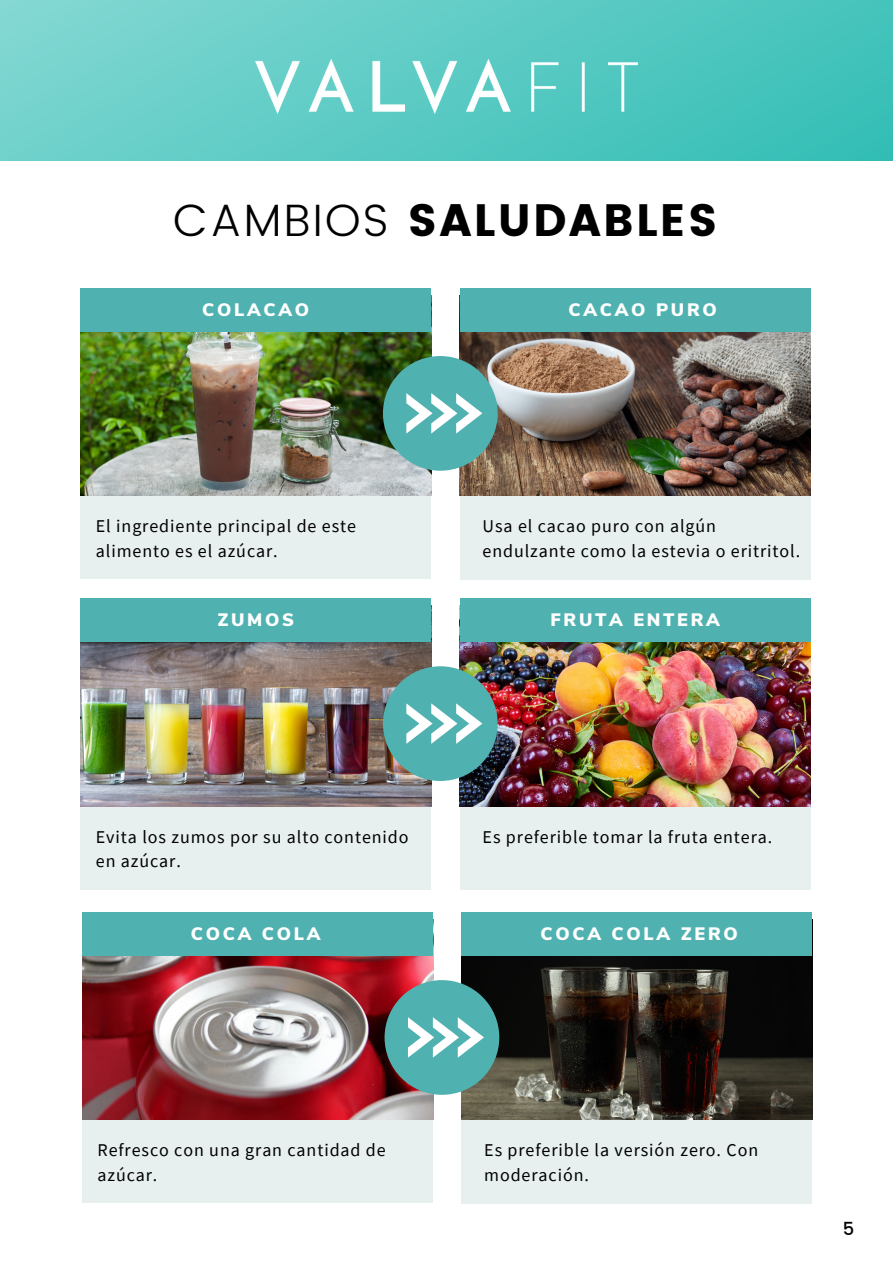
<style>
.page{position:relative;width:893px;height:1264px;background:#fff}
.page>*{position:absolute;margin:0;border:0;box-sizing:border-box;transform-origin:0 0}
.t1{font:45.3px "Poppins";letter-spacing:.05em;color:#000}
.t2{font:18px/24.8px "Source Sans Pro";letter-spacing:.05em;color:#000}
.t3{font:900 18px "Nunito Sans";letter-spacing:.15em;color:#fff}
.t4{font:500 18px "Poppins";color:#000}
.s1{font-weight:300}
</style>
<div class="page">
<div style="left:460px;top:296px;width:350px;height:283px;background:#e8efef"></div>
<img style="left:460px;top:332px;width:350px;height:164px">
<div style="left:460px;top:288px;width:350px;height:44px;background:#50b2b0"></div>
<div style="left:80px;top:295px;width:351px;height:284px;background:#e8efef"></div>
<img style="left:80px;top:295px;width:351px;height:201px">
<div style="left:81px;top:288px;width:350px;height:44px;background:#50b2b0"></div>
<div style="left:383px;top:356px;width:114px;height:114px;background:#50b2b0;border-radius:50%"></div>
<svg style="left:406px;top:393px;width:76px;height:40px"></svg>
<div style="left:80px;top:606px;width:351px;height:283px;background:#e8efef"></div>
<img style="left:80px;top:606px;width:351px;height:200px">
<div style="left:81px;top:598px;width:350px;height:44px;background:#50b2b0"></div>
<div style="left:460px;top:606px;width:350px;height:283px;background:#e8efef"></div>
<img style="left:460px;top:642px;width:350px;height:164px">
<div style="left:460px;top:598px;width:350px;height:44px;background:#50b2b0"></div>
<div style="left:383px;top:666px;width:114px;height:115px;background:#50b2b0;border-radius:50%"></div>
<svg style="left:406px;top:703px;width:76px;height:40px"></svg>
<div style="left:82px;top:919px;width:351px;height:283px;background:#e8efef"></div>
<img style="left:82px;top:956px;width:351px;height:163px">
<div style="left:82px;top:912px;width:351px;height:44px;background:#50b2b0"></div>
<div style="left:461px;top:920px;width:351px;height:283px;background:#e8efef"></div>
<img style="left:461px;top:956px;width:351px;height:163px">
<div style="left:461px;top:912px;width:351px;height:44px;background:#50b2b0"></div>
<div style="left:384px;top:980px;width:115px;height:114px;background:#50b2b0;border-radius:50%"></div>
<svg style="left:408px;top:1017px;width:76px;height:40px"></svg>
<div style="left:1px;top:0;width:891px;height:161px;background:linear-gradient(to right,#7cd5d0,#3cc1b9)"></div>
<img style="left:115px;top:44px;width:662px;height:91px">
<h1 class="t1" style="left:173px;top:193px;width:546px"><span class="s1">CAMBIOS</span> SALUDABLES</h1>
<p class="t3" style="left:202px;top:297px;width:108px">COLACAO</p>
<p class="t3" style="left:568px;top:297px;width:150px">CACAO PURO</p>
<p class="t2" style="left:96px;top:513px;width:262px">El ingrediente principal de este alimento es el azúcar.</p>
<p class="t2" style="left:482px;top:513px;width:319px">Usa el cacao puro con algún endulzante como la estevia o eritritol.</p>
<p class="t3" style="left:217px;top:607px;width:78px">ZUMOS</p>
<p class="t3" style="left:550px;top:607px;width:171px">FRUTA ENTERA</p>
<p class="t2" style="left:96px;top:823px;width:314px">Evita los zumos por su alto contenido en azúcar.</p>
<p class="t2" style="left:482px;top:823px;width:291px">Es preferible tomar la fruta entera.</p>
<p class="t3" style="left:191px;top:921px;width:131px">COCA COLA</p>
<p class="t3" style="left:540px;top:921px;width:199px">COCA COLA ZERO</p>
<p class="t2" style="left:97px;top:1137px;width:290px">Refresco con una gran cantidad de azúcar.</p>
<p class="t2" style="left:484px;top:1137px;width:275px">Es preferible la versión zero. Con moderación.</p>
<p class="t4" style="left:842px;top:1215px;width:13px">5</p>
</div>
